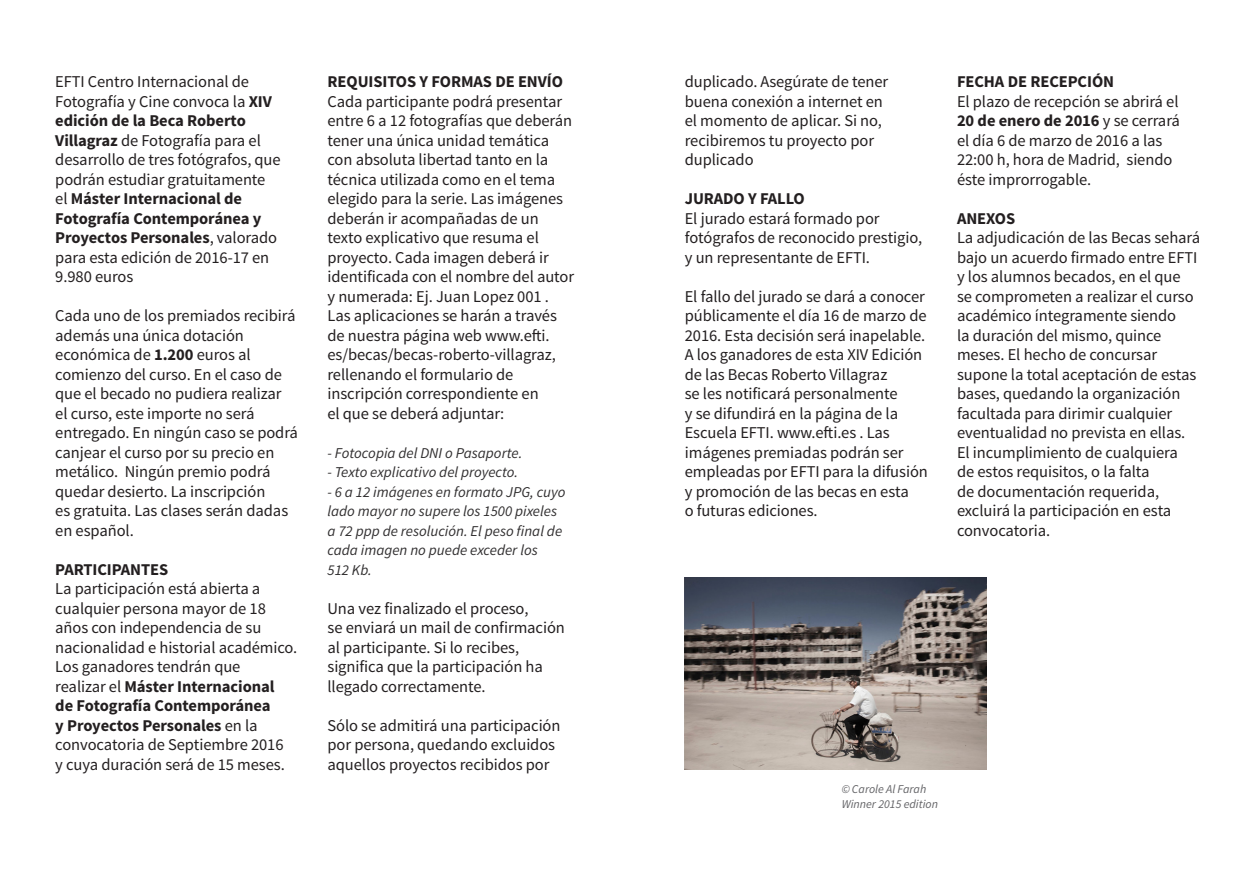
<style>
.page{position:relative;width:1259px;height:893px;background:#fff}
.page>*{position:absolute;margin:0;border:0;box-sizing:border-box;transform-origin:0 0}
.Cuerpo{font:16.5px/19.5px "Source Sans Pro";letter-spacing:-.005em;color:#231f20}
.Cuerpo-2{font:700 16.5px "Source Sans Pro";letter-spacing:-.005em;color:#231f20}
.Cuerpo-3{font:italic 15px/19.5px "Source Sans Pro";color:#312f30}
.t1{font:italic 12px "Source Sans Pro";color:#636366}
.s1{font-weight:700}
.s2{font-weight:400}
</style>
<div class="page">
<img style="left:685px;top:578px;width:301px;height:192px">
<p class="Cuerpo" style="left:55px;top:72px;width:227px">EFTI Centro Internacional de<br>Fotografía y Cine convoca la <span class="s1">XIV edición de la Beca Roberto<br>Villagraz</span> de Fotografía para el desarrollo de tres fotógrafos, que podrán estudiar gratuitamente el <span class="s1">Máster Internacional de<br>Fotografía Contemporánea y<br>Proyectos Personales</span>, valorado para esta edición de 2016-17 en<br>9.980 euros</p>
<p class="Cuerpo" style="left:55px;top:306px;width:244px">Cada uno de los premiados recibirá además una única dotación económica de <span class="s1">1.200</span> euros al comienzo del curso. En el caso de que el becado no pudiera realizar<br>el curso, este importe no será entregado. En ningún caso se podrá canjear el curso por su precio en metálico. Ningún premio podrá quedar desierto. La inscripción</p>
<p class="Cuerpo" style="left:55px;top:501px;width:234px">es gratuita. Las clases serán dadas en español.</p>
<p class="Cuerpo-2" style="left:55px;top:559px;width:114px">PARTICIPANTES</p>
<p class="Cuerpo" style="left:55px;top:579px;width:244px">La participación está abierta a cualquier persona mayor de 18 años con independencia de su nacionalidad e historial académico.<br>Los ganadores tendrán que<br>realizar el <span class="s1">Máster Internacional<br>de Fotografía Contemporánea<br>y Proyectos Personales</span> en la convocatoria de Septiembre 2016</p>
<p class="Cuerpo" style="left:55px;top:755px;width:231px">y cuya duración será de 15 meses.</p>
<p class="Cuerpo-2" style="left:327px;top:71px;width:237px">REQUISITOS Y FORMAS DE ENVÍO</p>
<p class="Cuerpo" style="left:327px;top:92px;width:248px">Cada participante podrá presentar entre 6 a 12 fotografías que deberán tener una única unidad temática con absoluta libertad tanto en la técnica utilizada como en el tema elegido para la serie. Las imágenes deberán ir acompañadas de un texto explicativo que resuma el proyecto. Cada imagen deberá ir identificada con el nombre del autor y numerada: Ej. Juan Lopez 001 .<br>Las aplicaciones se harán a través de nuestra página web www.efti. es/becas/becas-roberto-villagraz, rellenando el formulario de inscripción correspondiente en</p>
<p class="Cuerpo" style="left:327px;top:404px;width:178px">el que se deberá adjuntar:</p>
<p class="Cuerpo-3" style="left:327px;top:443px;width:196px">- Fotocopia del DNI o Pasaporte.</p>
<p class="Cuerpo-3" style="left:327px;top:462px;width:192px">- Texto explicativo del proyecto.</p>
<p class="Cuerpo-3" style="left:327px;top:482px;width:239px">- 6 a 12 imágenes en formato JPG, cuyo lado mayor no supere los 1500 pixeles a 72 ppp de resolución. El peso final de cada imagen no puede exceder los</p>
<p class="Cuerpo-3" style="left:327px;top:560px;width:46px">512 Kb.</p>
<p class="Cuerpo" style="left:327px;top:599px;width:202px">Una vez finalizado el proceso,</p>
<p class="Cuerpo" style="left:327px;top:618px;width:239px">se enviará un mail de confirmación</p>
<p class="Cuerpo" style="left:327px;top:638px;width:217px">al participante. Si lo recibes, significa que la participación ha llegado correctamente.</p>
<p class="Cuerpo" style="left:327px;top:716px;width:234px">Sólo se admitirá una participación por persona, quedando excluidos</p>
<p class="Cuerpo" style="left:327px;top:755px;width:223px">aquellos proyectos recibidos por</p>
<p class="Cuerpo" style="left:685px;top:72px;width:205px">duplicado. Asegúrate de tener buena conexión a internet en el momento de aplicar. Si no, recibiremos tu proyecto por duplicado</p>
<p class="Cuerpo-2" style="left:685px;top:188px;width:121px">JURADO Y FALLO</p>
<p class="Cuerpo" style="left:685px;top:209px;width:239px">El jurado estará formado por fotógrafos de reconocido prestigio, y un representante de EFTI.</p>
<p class="Cuerpo" style="left:685px;top:287px;width:245px">El fallo del jurado se dará a conocer públicamente el día 16 de marzo de 2016. Esta decisión será inapelable.<br>A los ganadores de esta XIV Edición de las Becas Roberto Villagraz<br>se les notificará personalmente<br>y se difundirá en la página de la Escuela EFTI. www.efti.es . Las imágenes premiadas podrán ser empleadas por EFTI para la difusión y promoción de las becas en esta</p>
<p class="Cuerpo" style="left:685px;top:501px;width:134px">o futuras ediciones.</p>
<p class="Cuerpo-2" style="left:957px;top:71px;width:159px">FECHA DE RECEPCIÓN</p>
<p class="Cuerpo" style="left:957px;top:92px;width:223px">El plazo de recepción se abrirá el</p>
<p class="Cuerpo-2" style="left:957px;top:110px;width:224px">20 de enero de 2016 <span class="s2">y se cerrará</span></p>
<p class="Cuerpo" style="left:957px;top:131px;width:207px">el día 6 de marzo de 2016 a las</p>
<p class="Cuerpo" style="left:957px;top:150px;width:217px">22:00 h, hora de Madrid, siendo</p>
<p class="Cuerpo" style="left:957px;top:170px;width:136px">éste improrrogable.</p>
<p class="Cuerpo-2" style="left:957px;top:208px;width:60px">ANEXOS</p>
<p class="Cuerpo" style="left:957px;top:228px;width:245px">La adjudicación de las Becas sehará bajo un acuerdo firmado entre EFTI y los alumnos becados, en el que<br>se comprometen a realizar el curso académico íntegramente siendo<br>la duración del mismo, quince meses. El hecho de concursar supone la total aceptación de estas bases, quedando la organización facultada para dirimir cualquier eventualidad no prevista en ellas.<br>El incumplimiento de cualquiera<br>de estos requisitos, o la falta<br>de documentación requerida, excluirá la participación en esta convocatoria.</p>
<p class="t1" style="left:841px;top:782px;width:86px">© Carole Al Farah</p>
<p class="t1" style="left:841px;top:796px;width:98px">Winner 2015 edition</p>
</div>
